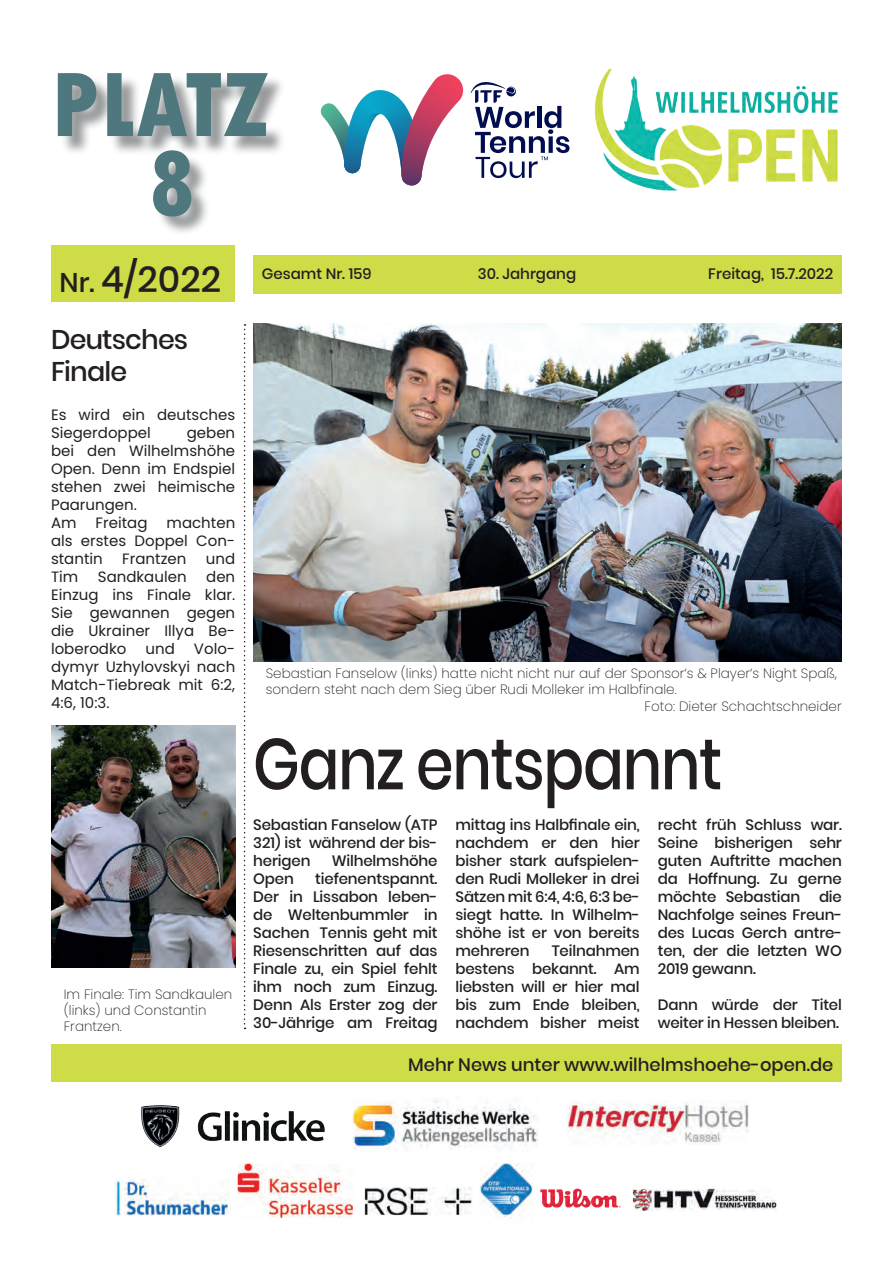
<style>
.page{position:relative;width:893px;height:1263px;background:#fff}
.page>*{position:absolute;margin:0;border:0;box-sizing:border-box;transform-origin:0 0}
.t1{font:800 condensed 96.45px/78.9px "Tw Cen";color:#4e787d;text-align:center}
.t2{font:500 72px "Poppins";letter-spacing:-.02em;color:#231f20;scale:.84 1}
.t3{font:500 36px "Poppins";color:#231f20}
.t4{font:500 27px/32.4px "Poppins";letter-spacing:-.03em;color:#231f20}
.t5{font:500 18px "Poppins";color:#231f20}
.t6{font:500 15px/18px "Poppins";letter-spacing:-.01em;color:#231f20;text-align:justify}
.t7{font:15px/18px "Poppins";color:#231f20;text-align:justify}
.t8{font:200 13.5px/16.2px "Poppins";color:#231f20}
.s1{font-size:27px}
</style>
<div class="page">
<div style="left:253px;top:255px;width:589px;height:39px;background:#cddc47"></div>
<img style="left:253px;top:324px;width:589px;height:337px">
<div style="left:51px;top:1045px;width:791px;height:37px;background:#cddc47"></div>
<div style="left:51px;top:245px;width:184px;height:57px;background:#cddc47"></div>
<svg style="left:244px;top:324px;width:2px;height:705px"></svg>
<img style="left:115px;top:1099px;width:662px;height:120px">
<div style="left:61px;top:76px;width:225px;height:160px;background:#75797b;opacity:.75"></div>
<img style="left:594px;top:70px;width:244px;height:121px">
<svg style="left:471px;top:82px;width:98px;height:96px"></svg>
<svg style="left:320px;top:74px;width:143px;height:112px"></svg>
<img style="left:51px;top:725px;width:184px;height:242px">
<h1 class="t1" style="left:51px;top:66px;width:220px">PLATZ<br>8</h1>
<h3 class="t3" style="left:60px;top:258px;width:163px"><span class="s1">Nr.</span> 4/2022</h3>
<h3 class="t4" style="left:51px;top:323px;width:139px">Deutsches<br>Finale</h3>
<p class="t7" style="left:51px;top:406px;width:186px">Es wird ein deutsches<br>Siegerdoppel</p>
<p class="t7" style="left:51px;top:424px;width:186px;text-align:left;text-indent:136px">geben bei den Wilhelmshöhe<br>Open. Denn im Endspiel stehen zwei heimische<br>Paarungen.<br>Am</p>
<p class="t7" style="left:96px;top:514px;width:53px">Freitag</p>
<p class="t7" style="left:51px;top:514px;width:186px;text-indent:116px">machten als erstes Doppel Con&shy;stantin</p>
<p class="t7" style="left:122px;top:550px;width:66px">Frantzen</p>
<p class="t7" style="left:206px;top:550px;width:31px">und</p>
<p class="t7" style="left:51px;top:568px;width:29px">Tim</p>
<p class="t7" style="left:98px;top:568px;width:90px">Sandkaulen</p>
<p class="t7" style="left:51px;top:568px;width:186px;text-indent:155px">den Einzug ins Finale klar.<br>Sie gewannen gegen die Ukrainer Illya Be&shy;loberodko</p>
<p class="t7" style="left:51px;top:640px;width:186px;text-indent:143px">Volo&shy;dymyr Uzhylovskyi nach Match-Tiebreak mit 6:2, 4:6, 10:3.</p>
<p class="t7" style="left:146px;top:640px;width:31px">und</p>
<p class="t8" style="left:64px;top:986px;width:170px">Im Finale: Tim Sandkaulen (links) und Constantin<br>Frantzen.</p>
<p class="t6" style="left:262px;top:265px;width:111px">Gesamt Nr. 159</p>
<p class="t6" style="left:478px;top:265px;width:100px">30. Jahrgang</p>
<p class="t6" style="left:708px;top:265px;width:126px">Freitag, 15.7.2022</p>
<p class="t8" style="left:266px;top:665px;width:573px">Sebastian Fanselow (links) hatte nicht nicht nur auf der Sponsor‘s &amp; Player‘s Night Spaß,</p>
<p class="t8" style="left:266px;top:682px;width:412px">sondern steht nach dem Sieg über Rudi Molleker im Halbfinale.</p>
<p class="t8" style="left:645px;top:698px;width:199px">Foto: Dieter Schachtschneider</p>
<h2 class="t2" style="left:253px;top:722px;width:560px">Ganz entspannt</h2>
<p class="t6" style="left:253px;top:816px;width:186px">Sebastian Fanselow (ATP 321) ist während der bis&shy;herigen</p>
<p class="t6" style="left:455px;top:816px;width:186px">mittag ins Halbfinale ein, nachdem er den hier bisher stark aufspielen&shy;den Rudi Molleker in drei Sätzen mit 6:4, 4:6, 6:3 be&shy;siegt hatte. In Wilhelm&shy;shöhe ist er von bereits mehreren</p>
<p class="t6" style="left:658px;top:816px;width:186px">recht früh Schluss war.<br>Seine bisherigen sehr guten Auftritte machen da Hoffnung. Zu gerne möchte Sebastian</p>
<p class="t6" style="left:332px;top:852px;width:107px">Wilhelmshöhe</p>
<p class="t6" style="left:253px;top:870px;width:186px;text-indent:62px">tiefenentspannt.<br>Der in Lissabon leben&shy;de Weltenbummler in Sachen Tennis geht mit Riesenschritten auf das Finale zu, ein Spiel fehlt ihm noch zum Einzug.<br>Denn Als Erster zog der 30-Jährige am Freitag</p>
<p class="t6" style="left:253px;top:870px;width:42px">Open</p>
<p class="t6" style="left:658px;top:888px;width:186px;text-indent:161px">die Nachfolge seines Freun&shy;des Lucas Gerch antre&shy;ten, der die letzten WO 2019 gewann.</p>
<p class="t6" style="left:658px;top:996px;width:186px">Dann würde der Titel weiter in Hessen bleiben.</p>
<p class="t5" style="left:408px;top:1054px;width:427px">Mehr News unter www.wilhelmshoehe-open.de</p>
<p class="t6" style="left:455px;top:942px;width:186px;text-indent:96px">Teilnahmen bestens bekannt. Am liebsten will er hier mal bis zum Ende bleiben, nachdem bisher meist</p>
</div>
